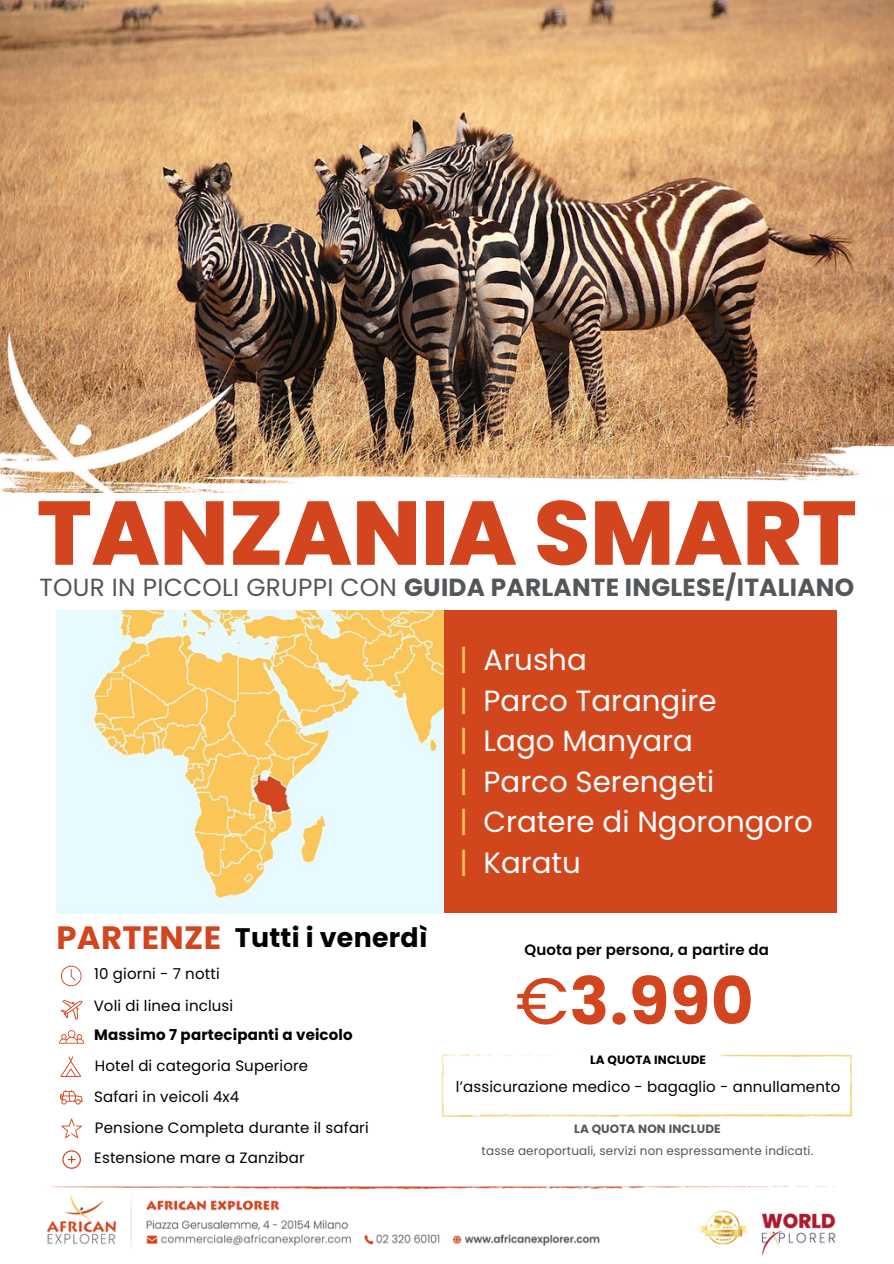
<style>
.page{position:relative;width:894px;height:1264px;background:#fff}
.page>*{position:absolute;margin:0;border:0;box-sizing:border-box;transform-origin:0 0}
.t1{font:800 90.15px "Poppins";color:#d2451e}
.t2{font:700 65.55px "Poppins";color:#d2451e}
.t3{font:700 32.25px "Poppins";letter-spacing:.01em;color:#d2451e}
.t4{font:29.25px/40.5px "Poppins";color:#fdfdfd}
.t5{font:700 26.85px "Poppins";letter-spacing:.01em;color:#000}
.t6{font:700 24.75px "Poppins";letter-spacing:.01em;color:#53575a}
.t7{font:15px "Poppins";letter-spacing:.01em;color:#000}
.t8{font:700 15px "Poppins";letter-spacing:.01em;color:#000}
.t9{font:600 15px "Poppins";letter-spacing:.01em;color:#000}
.t10{font:12px "Poppins";letter-spacing:.01em;color:#53575a}
.t11{font:700 12px "Poppins";letter-spacing:.01em;color:#53575a}
.t12{font:700 12px "Poppins";letter-spacing:.01em;color:#000}
.s1{font-weight:400}
.s2{color:#fcc458}
.s3{color:#fff}
.s4{color:#ffc557}
</style>
<div class="page">
<div style="left:442px;top:610px;width:394px;height:303px;background:#d2461d"></div>
<img style="left:0;top:0;width:893px;height:333px">
<img style="left:56px;top:610px;width:387px;height:303px">
<img style="left:46px;top:1186px;width:790px;height:68px">
<img style="left:0;top:333px;width:893px;height:160px">
<img style="left:441px;top:1054px;width:411px;height:62px">
<svg style="left:60px;top:999px;width:23px;height:21px"></svg>
<svg style="left:61px;top:965px;width:20px;height:21px"></svg>
<svg style="left:59px;top:1030px;width:25px;height:13px"></svg>
<svg style="left:60px;top:1090px;width:23px;height:14px"></svg>
<svg style="left:60px;top:1056px;width:21px;height:20px"></svg>
<svg style="left:61px;top:1118px;width:21px;height:20px"></svg>
<svg style="left:62px;top:1150px;width:19px;height:18px"></svg>
<h1 class="t1" style="left:37px;top:470px;width:820px">TANZANIA SMART</h1>
<h5 class="t6" style="left:39px;top:570px;width:816px"><span class="s1">TOUR IN PICCOLI GRUPPI CON</span> GUIDA PARLANTE INGLESE/ITALIANO</h5>
<h4 class="t3" style="left:56px;top:915px;width:166px">PARTENZE</h4>
<p class="t5" style="left:235px;top:919px;width:194px">Tutti i venerdì</p>
<p class="t7" style="left:94px;top:963px;width:127px">10 giorni - 7 notti</p>
<h2 class="t7" style="left:94px;top:994px;width:141px">Voli di linea inclusi</h2>
<p class="t8" style="left:94px;top:1024px;width:260px">Massimo 7 partecipanti a veicolo</p>
<p class="t7" style="left:95px;top:1055px;width:215px">Hotel di categoria Superiore</p>
<p class="t7" style="left:94px;top:1086px;width:147px">Safari in veicoli 4x4</p>
<p class="t7" style="left:95px;top:1116px;width:275px">Pensione Completa durante il safari</p>
<p class="t7" style="left:94px;top:1147px;width:212px">Estensione mare a Zanzibar</p>
<p class="t4" style="left:459px;top:639px;width:258px"><span class="s2">|</span> Arusha<br><span class="s2">|</span> <span class="s3">Parco Tarangire </span><span class="s2">|</span> Lago Manyara<br><span class="s2">|</span> Parco Serengeti <span class="s4">|</span></p>
<p class="t4" style="left:459px;top:801px;width:355px;text-indent:24px">Cratere di Ngorongoro <span class="s2">|</span> Karatu</p>
<h6 class="t9" style="left:524px;top:939px;width:246px">Quota per persona, a partire da</h6>
<p class="t2" style="left:515px;top:955px;width:239px"><span class="s1">€</span>3.990</p>
<p class="t12" style="left:590px;top:1051px;width:117px">LA QUOTA INCLUDE</p>
<h3 class="t7" style="left:455px;top:1076px;width:386px">l’assicurazione medico - bagaglio - annullamento</h3>
<p class="t11" style="left:574px;top:1120px;width:148px">LA QUOTA NON INCLUDE</p>
<p class="t10" style="left:481px;top:1142px;width:333px">tasse aeroportuali, servizi non espressamente indicati.</p>
</div>
